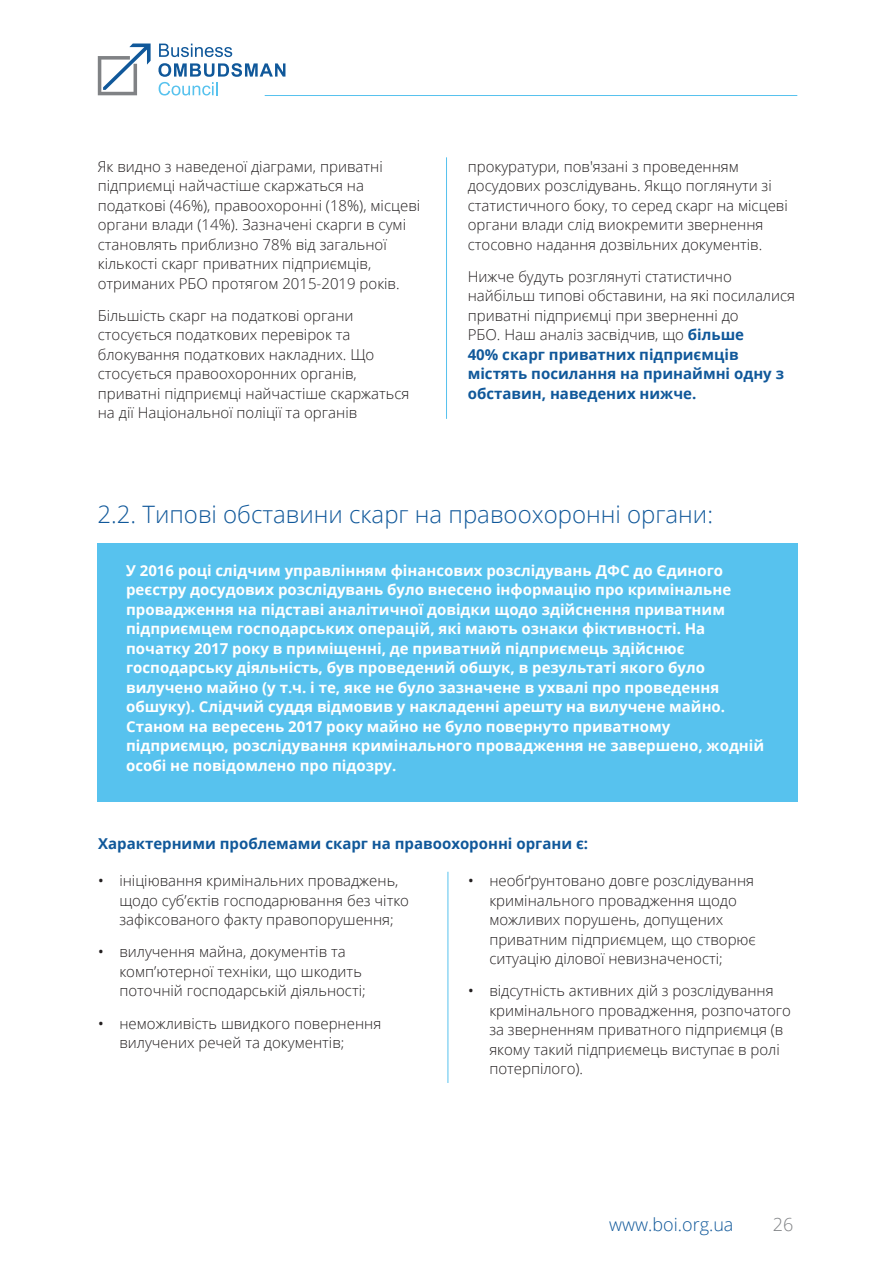
<style>
.page{position:relative;width:893px;height:1263px;background:#fff}
.page>*{position:absolute;margin:0;border:0;box-sizing:border-box;transform-origin:0 0}
.t1{font:300 24px "Open Sans";color:#10589a}
.t2{font:300 18px "Open Sans";color:#10589a}
.t3{font:300 18px "Open Sans";color:#808285}
.t4{font:300 15px/19.5px "Open Sans";color:#231f20}
.t5{font:700 15px/19.5px "Open Sans";color:#fff}
.t6{font:700 15px "Open Sans";color:#10589a}
.s1{font-weight:700;color:#10589a}
.s2{font-weight:400}
</style>
<div class="page">
<hr style="left:265px;top:95px;width:532px;height:1px;background:#57c2ee">
<svg style="left:159px;top:44px;width:73px;height:13px"></svg>
<svg style="left:158px;top:63px;width:127px;height:33px"></svg>
<svg style="left:98px;top:44px;width:53px;height:51px"></svg>
<div style="left:98px;top:543px;width:700px;height:258px;background:#57c2ee"></div>
<hr style="left:446px;top:157px;width:1px;height:262px;background:#57c2ee">
<hr style="left:448px;top:872px;width:1px;height:211px;background:#57c2ee">
<p class="t4" style="left:98px;top:156px;width:324px">Як видно з наведеної діаграми, приватні підприємці найчастіше скаржаться на податкові (46%), правоохоронні (18%), місцеві органи влади (14%). Зазначені скарги в сумі становлять приблизно 78% від загальної кількості скарг приватних підприємців, отриманих РБО протягом 2015-2019 років.</p>
<p class="t4" style="left:98px;top:305px;width:313px">Більшість скарг на податкові органи стосується податкових перевірок та блокування податкових накладних. Що стосується правоохоронних органів, приватні підприємці найчастіше скаржаться на дії Національної поліції та органів</p>
<p class="t4" style="left:468px;top:156px;width:322px">прокуратури, пов'язані з проведенням досудових розслідувань. Якщо поглянути зі статистичного боку, то серед скарг на місцеві органи влади слід виокремити звернення стосовно надання дозвільних документів.</p>
<p class="t4" style="left:468px;top:266px;width:329px">Нижче будуть розглянуті статистично найбільш типові обставини, на які посилалися приватні підприємці при зверненні до<br>РБО. Наш аналіз засвідчив, що <span class="s1">більше<br>40% скарг приватних підприємців містять посилання на принаймні одну з обставин, наведених нижче.</span></p>
<h1 class="t1" style="left:97px;top:498px;width:617px">2.2. Типові обставини скарг на правоохоронні органи:</h1>
<p class="t5" style="left:126px;top:560px;width:640px">У 2016 році слідчим управлінням фінансових розслідувань ДФС до Єдиного реєстру досудових розслідувань було внесено інформацію про кримінальне провадження на підставі аналітичної довідки щодо здійснення приватним підприємцем господарських операцій, які мають ознаки фіктивності. На початку 2017 року в приміщенні, де приватний підприємець здійснює господарську діяльність, був проведений обшук, в результаті якого було вилучено майно (у т.ч. і те, яке не було зазначене в ухвалі про проведення обшуку). Слідчий суддя відмовив у накладенні арешту на вилучене майно.<br>Станом на вересень 2017 року майно не було повернуто приватному підприємцю, розслідування кримінального провадження не завершено, жодній особі не повідомлено про підозру.</p>
<p class="t6" style="left:98px;top:833px;width:492px">Характерними проблемами скарг на правоохоронні органи є:</p>
<p class="t4" style="left:119px;top:870px;width:291px;text-indent:-21px"><span class="s2">•</span> ініціювання кримінальних проваджень, щодо суб’єктів господарювання без чітко зафіксованого факту правопорушення;</p>
<p class="t4" style="left:119px;top:942px;width:248px;text-indent:-21px"><span class="s2">•</span> вилучення майна, документів та комп’ютерної техніки, що шкодить поточній господарській діяльності;</p>
<p class="t4" style="left:119px;top:1013px;width:263px;text-indent:-21px"><span class="s2">•</span> неможливість швидкого повернення вилучених речей та документів;</p>
<p class="t4" style="left:489px;top:870px;width:268px;text-indent:-21px"><span class="s2">•</span> необґрунтовано довге розслідування кримінального провадження щодо можливих порушень, допущених приватним підприємцем, що створює ситуацію ділової невизначеності;</p>
<p class="t4" style="left:489px;top:981px;width:303px;text-indent:-21px"><span class="s2">•</span> відсутність активних дій з розслідування кримінального провадження, розпочатого за зверненням приватного підприємця (в якому такий підприємець виступає в ролі потерпілого).</p>
<p class="t2" style="left:609px;top:1212px;width:126px">www.boi.org.ua</p>
<p class="t3" style="left:773px;top:1212px;width:22px">26</p>
</div>
